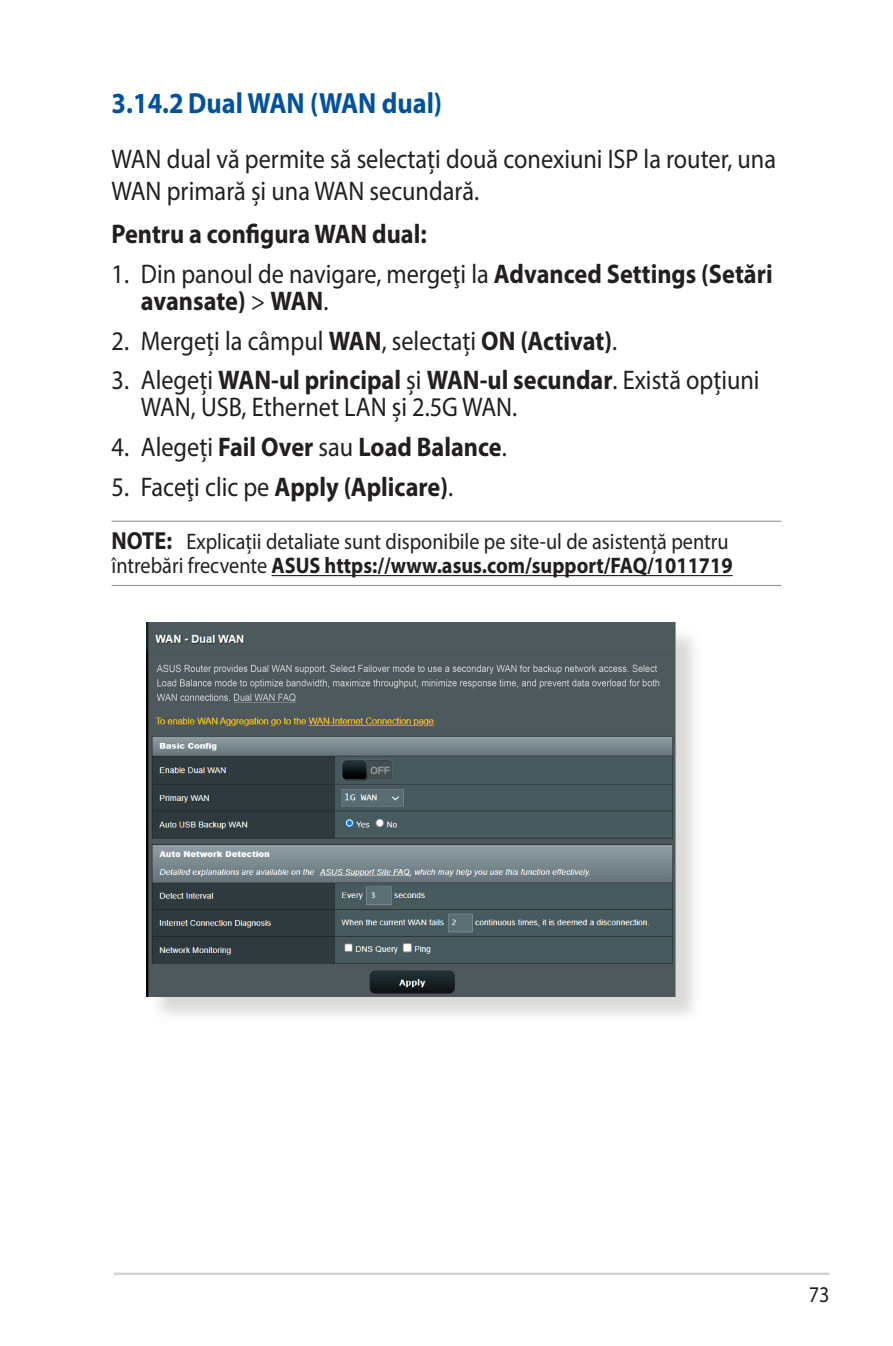
<style>
.page{position:relative;width:893px;height:1346px;background:#fff}
.page>*{position:absolute;margin:0;border:0;box-sizing:border-box;transform-origin:0 0}
.t1{font:700 29.25px "Myriad Pro";color:#01529a;scale:.9 1}
.t2{font:27px/32.4px "Myriad Pro";color:#231f20;scale:.9 1}
.t3{font:700 27px/27px "Myriad Pro";color:#231f20;scale:.9 1}
.t4{font:22.5px/24.8px "Myriad Pro";color:#231f20;scale:.9 1}
.s1{font-weight:400}
.s2{font-weight:700}
.s3{font-weight:700;font-size:24.75px}
</style>
<div class="page">
<hr style="left:114px;top:1272px;width:715px;height:3px;background:#d1d2d4">
<hr style="left:112px;top:521px;width:669px;height:1px;background:#939598">
<hr style="left:112px;top:585px;width:669px;height:1px;background:#939598">
<hr style="left:272px;top:575px;width:461px;height:1px;background:#231f20">
<div style="left:150px;top:626px;width:553px;height:398px;background:#cfcecb;opacity:.75"></div>
<img style="left:147px;top:623px;width:528px;height:373px">
<p class="t1" style="left:112px;top:84px;width:369px">3.14.2 Dual WAN (WAN dual)</p>
<p class="t2" style="left:112px;top:142px;width:740px">WAN dual vă permite să selectați două conexiuni ISP la router, una<br>WAN primară și una WAN secundară.</p>
<p class="t3" style="left:112px;top:219px;width:352px">Pentru a configura WAN dual:</p>
<p class="t3" style="left:141px;top:259px;width:703px;text-indent:-29px"><span class="s1">1. Din panoul de navigare, mergeţi la</span> Advanced Settings (Setări avansate) <span class="s1">&gt;</span> WAN<span class="s1">.</span></p>
<p class="t2" style="left:112px;top:324px;width:563px">2. Mergeți la câmpul <span class="s2">WAN</span>, selectați <span class="s2">ON (Activat)</span>.</p>
<p class="t2" style="left:141px;top:366px;width:689px;line-height:27px;text-indent:-29px">3. Alegeți <span class="s2">WAN-ul principal</span> și <span class="s2">WAN-ul secundar</span>. Există opțiuni<br>WAN, USB, Ethernet LAN și 2.5G WAN.</p>
<p class="t3" style="left:112px;top:433px;width:441px"><span class="s1">4. Alegeți</span> Fail Over <span class="s1">sau</span> Load Balance<span class="s1">.</span></p>
<p class="t2" style="left:112px;top:470px;width:381px">5. Faceţi clic pe <span class="s2">Apply (Aplicare)</span>.</p>
<p class="t4" style="left:112px;top:528px;width:691px"><span class="s3">NOTE:</span> Explicații detaliate sunt disponibile pe site-ul de asistență pentru întrebări frecvente <span class="s2">ASUS https://www.asus.com/support/FAQ/1011719</span></p>
<p class="t4" style="left:809px;top:1282px;width:25px">73</p>
</div>
